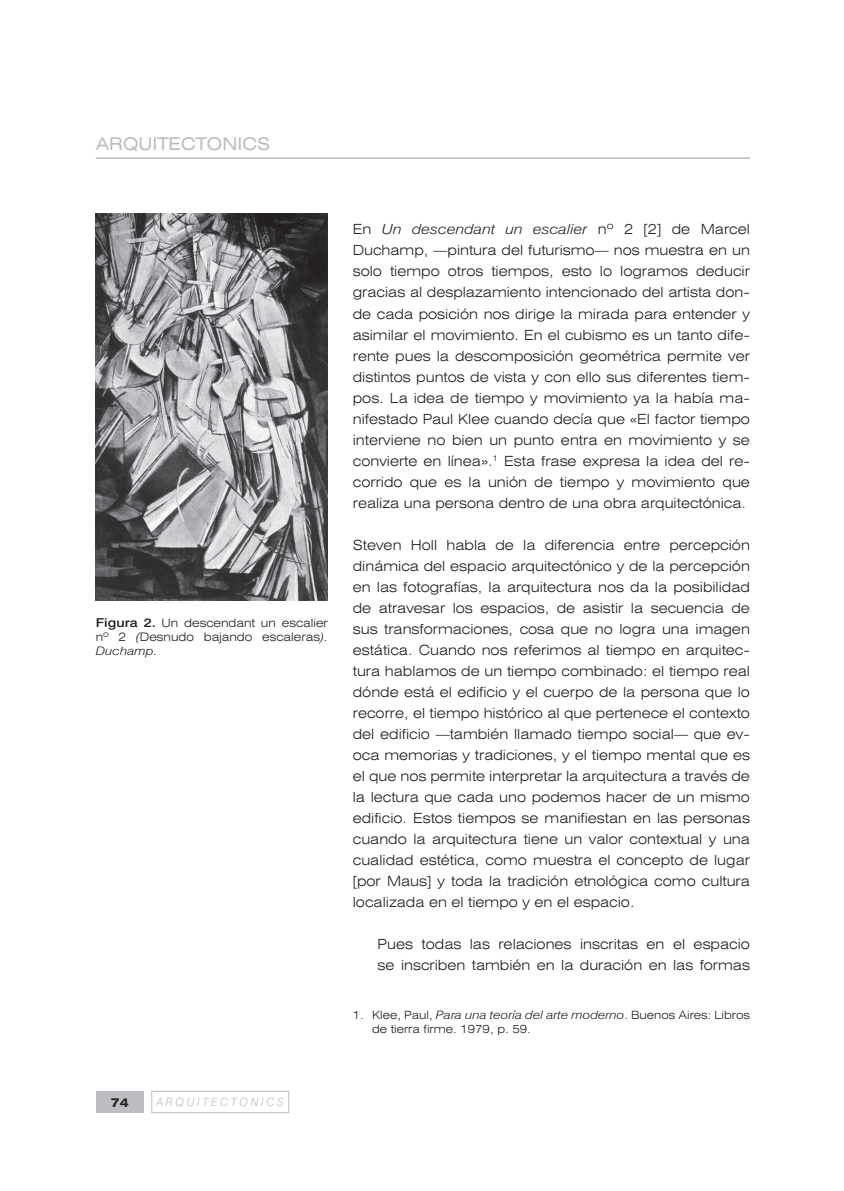
<style>
.page{position:relative;width:844px;height:1191px;background:#fff}
.page>*{position:absolute;margin:0;border:0;box-sizing:border-box;transform-origin:0 0}
.t1{font:expanded 17.5px "Swiss 721 BT";color:#bcbdc0}
.t2{font:300 expanded 14px/21px "Swiss 721 BT";color:#231f20;text-align:justify}
.t3{font:700 expanded 12.25px "Swiss 721 BT";color:#231f20}
.t4{font:300 expanded 11.72px/14px "Swiss 721 BT";color:#231f20;text-align:justify}
.t5{font:300 expanded 11.38px/14px "Swiss 721 BT";color:#231f20}
.t6{font:italic 300 11.38px "Swiss 721 BT";letter-spacing:.23em;color:#bcbdc0}
.s1{font-weight:500;font-stretch:normal;font-size:12.25px}
.s2{font-style:italic;font-stretch:normal}
.s3{font-style:italic;font-stretch:normal;font-size:11.72px}
</style>
<div class="page">
<div style="left:96px;top:1091px;width:48px;height:21px;background:#bcbdc0"></div>
<div style="left:151px;top:1090px;width:138px;height:23px;border:1px solid #bcbdc0"></div>
<hr style="left:96px;top:158px;width:653px;height:1px;background:#939598">
<img style="left:96px;top:213px;width:232px;height:387px">
<p class="t1" style="left:96px;top:134px;width:176px">ARQUITECTONICS</p>
<p class="t4" style="left:96px;top:616px;width:234px"><span class="s1">Figura 2.</span> Un descendant un escalier nº 2 <span class="s2">(</span>Desnudo bajando escaleras<span class="s2">).<br>Duchamp.</span></p>
<p class="t2" style="left:353px;top:219px;width:398px">En <span class="s2">Un descendant un escalier</span> nº 2 [2] de Marcel Duchamp, —pintura del futurismo— nos muestra en un solo tiempo otros tiempos, esto lo logramos deducir gracias al desplazamiento intencionado del artista don&shy;de cada posición nos dirige la mirada para entender y asimilar el movimiento. En el cubismo es un tanto dife&shy;rente pues la descomposición geométrica permite ver distintos puntos de vista y con ello sus diferentes tiem&shy;pos. La idea de tiempo y movimiento ya la había ma&shy;nifestado Paul Klee cuando decía que «El factor tiempo interviene no bien un punto entra en movimiento y se convierte en línea».<sup>1</sup> Esta frase expresa la idea del re&shy;corrido que es la unión de tiempo y movimiento que realiza una persona dentro de una obra arquitectónica.</p>
<p class="t2" style="left:353px;top:534px;width:398px">Steven Holl habla de la diferencia entre percepción dinámica del espacio arquitectónico y de la percepción en las fotografías, la arquitectura nos da la posibilidad de atravesar los espacios, de asistir la secuencia de sus transformaciones, cosa que no logra una imagen estática. Cuando nos referimos al tiempo en arquitec&shy;tura hablamos de un tiempo combinado: el tiempo real dónde está el edificio y el cuerpo de la persona que lo recorre, el tiempo histórico al que pertenece el contexto del edificio —también llamado tiempo social— que ev&shy;oca memorias y tradiciones, y el tiempo mental que es el que nos permite interpretar la arquitectura a través de la lectura que cada uno podemos hacer de un mismo edificio. Estos tiempos se manifiestan en las personas cuando la arquitectura tiene un valor contextual y una cualidad estética, como muestra el concepto de lugar [por Maus] y toda la tradición etnológica como cultura localizada en el tiempo y en el espacio.</p>
<p class="t2" style="left:377px;top:933px;width:374px">Pues todas las relaciones inscritas en el espacio se inscriben también en la duración en las formas</p>
<p class="t5" style="left:372px;top:1007px;width:379px;text-indent:-19px">1. Klee, Paul, <span class="s3">Para una teoría del arte moderno</span>. Buenos Aires: Libros de tierra firme. 1979, p. 59.</p>
<p class="t3" style="left:111px;top:1094px;width:19px">74</p>
<p class="t6" style="left:157px;top:1095px;width:129px">ARQUITECTONICS</p>
</div>
